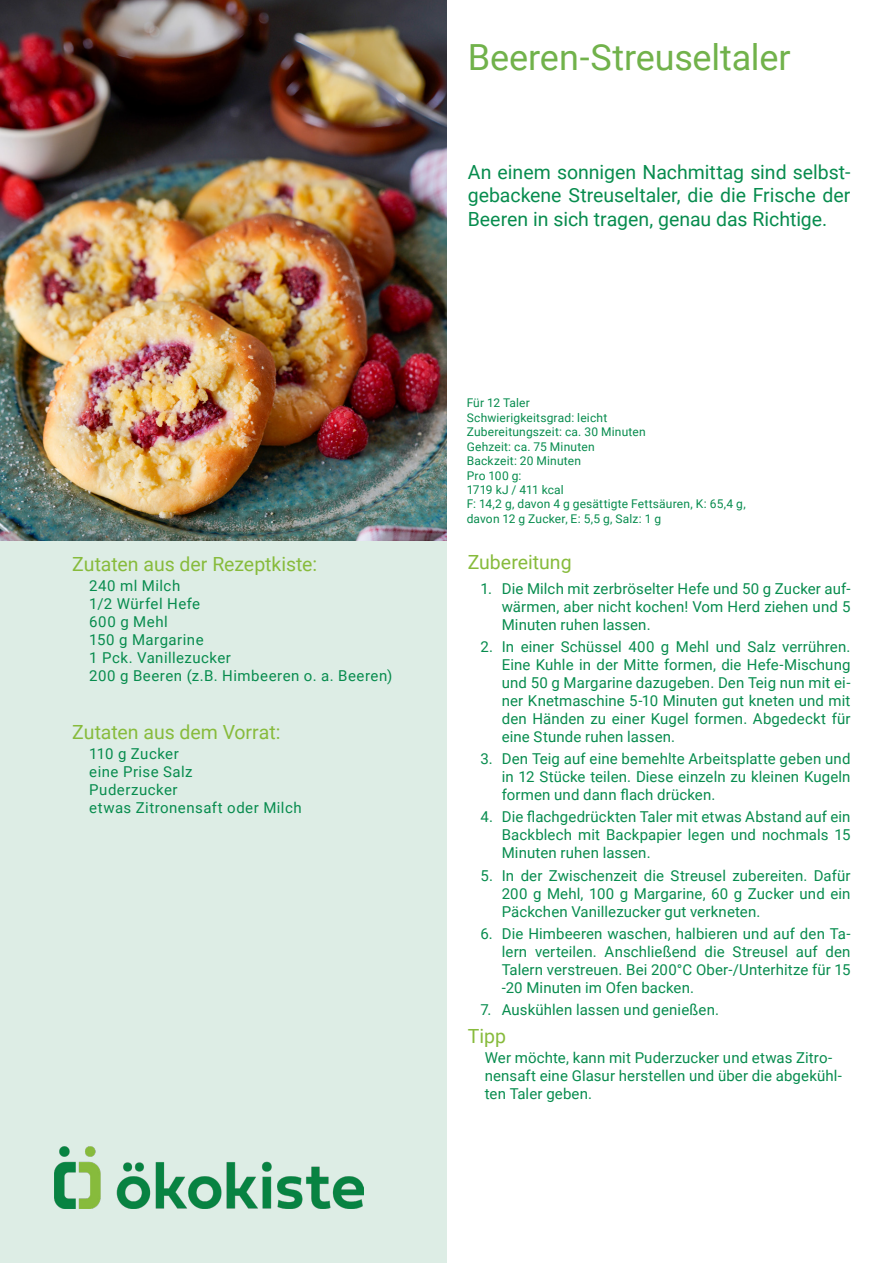
<style>
.page{position:relative;width:893px;height:1263px;background:#fff}
.page>*{position:absolute;margin:0;border:0;box-sizing:border-box;transform-origin:0 0}
.Überschrift_1{font:36px "Roboto";letter-spacing:-.005em;color:#71b24b}
.Beschreibung{font:19.5px/23.4px "Roboto";letter-spacing:-.005em;color:#078c4e;text-align:justify}
.überschrift_2{font:19.5px "Roboto";color:#87bb3c}
.zutaten_grün{font:15px/18px "Roboto";letter-spacing:.01em;color:#078c4e;text-align:justify}
.zutaten_grün-2{font:15px "Roboto";letter-spacing:.03em;color:#078c4e}
.zutaten_grün-3{font:15px "Roboto";letter-spacing:.035em;color:#078c4e}
.Zusatzangaben{font:12px/14.4px "Roboto";letter-spacing:.015em;color:#078c4e}
</style>
<div class="page">
<div style="left:0;top:0;width:446px;height:1263px;background:#ddede5"></div>
<img style="left:55px;top:1147px;width:309px;height:62px">
<img style="left:0;top:0;width:446px;height:541px">
<p class="überschrift_2" style="left:72px;top:550px;width:246px">Zutaten aus der Rezeptkiste:</p>
<p class="zutaten_grün-2" style="left:89px;top:575px;width:93px">240 ml Milch</p>
<p class="zutaten_grün-2" style="left:89px;top:593px;width:112px">1/2 Würfel Hefe</p>
<p class="zutaten_grün" style="left:89px;top:612px;width:80px">600 g Mehl</p>
<p class="zutaten_grün-2" style="left:89px;top:629px;width:116px">150 g Margarine</p>
<p class="zutaten_grün-2" style="left:89px;top:647px;width:143px">1 Pck. Vanillezucker</p>
<p class="zutaten_grün-3" style="left:89px;top:665px;width:305px">200 g Beeren (z.B. Himbeeren o. a. Beeren)</p>
<p class="überschrift_2" style="left:72px;top:718px;width:210px">Zutaten aus dem Vorrat:</p>
<p class="zutaten_grün" style="left:89px;top:744px;width:91px">110 g Zucker</p>
<p class="zutaten_grün-2" style="left:89px;top:761px;width:105px">eine Prise Salz</p>
<p class="zutaten_grün-3" style="left:89px;top:779px;width:90px">Puderzucker</p>
<p class="zutaten_grün-2" style="left:89px;top:797px;width:214px">etwas Zitronensaft oder Milch</p>
<p class="Überschrift_1" style="left:468px;top:32px;width:324px">Beeren-Streuseltaler</p>
<p class="Beschreibung" style="left:468px;top:160px;width:384px">An einem sonnigen Nachmittag sind selbst&shy;gebackene Streuseltaler, die die Frische der Beeren in sich tragen, genau das Richtige.</p>
<p class="Zusatzangaben" style="left:467px;top:396px;width:65px">Für 12 Taler</p>
<p class="Zusatzangaben" style="left:467px;top:410px;width:142px">Schwierigkeitsgrad: leicht</p>
<p class="Zusatzangaben" style="left:467px;top:424px;width:181px">Zubereitungszeit: ca. 30 Minuten</p>
<p class="Zusatzangaben" style="left:467px;top:439px;width:129px">Gehzeit: ca. 75 Minuten</p>
<p class="Zusatzangaben" style="left:467px;top:453px;width:116px">Backzeit: 20 Minuten</p>
<p class="Zusatzangaben" style="left:467px;top:468px;width:99px">Pro 100 g:<br>1719 kJ / 411 kcal</p>
<p class="Zusatzangaben" style="left:467px;top:496px;width:281px">F: 14,2 g, davon 4 g gesättigte Fettsäuren, K: 65,4 g, davon 12 g Zucker, E: 5,5 g, Salz: 1 g</p>
<p class="überschrift_2" style="left:468px;top:549px;width:105px">Zubereitung</p>
<p class="zutaten_grün" style="left:502px;top:579px;width:350px;text-indent:-21px">1. Die Milch mit zerbröselter Hefe und 50 g Zucker auf&shy;wärmen, aber nicht kochen! Vom Herd ziehen und 5<br>Minuten ruhen lassen.</p>
<p class="zutaten_grün" style="left:502px;top:637px;width:350px;text-indent:-21px">2. In einer Schüssel 400 g Mehl und Salz verrühren.<br>Eine Kuhle in der Mitte formen, die Hefe-Mischung und 50 g Margarine dazugeben. Den Teig nun mit ei&shy;ner Knetmaschine 5-10 Minuten gut kneten und mit den Händen zu einer Kugel formen. Abgedeckt für eine Stunde ruhen lassen.</p>
<p class="zutaten_grün" style="left:502px;top:749px;width:350px;text-indent:-21px">3. Den Teig auf eine bemehlte Arbeitsplatte geben und in 12 Stücke teilen. Diese einzeln zu kleinen Kugeln formen und dann flach drücken.</p>
<p class="zutaten_grün" style="left:502px;top:807px;width:350px;text-indent:-21px">4. Die flachgedrückten Taler mit etwas Abstand auf ein Backblech mit Backpapier legen und nochmals 15<br>Minuten ruhen lassen.</p>
<p class="zutaten_grün" style="left:502px;top:866px;width:350px;text-indent:-21px">5. In der Zwischenzeit die Streusel zubereiten. Dafür 200 g Mehl, 100 g Margarine, 60 g Zucker und ein Päckchen Vanillezucker gut verkneten.</p>
<p class="zutaten_grün" style="left:502px;top:924px;width:350px;text-indent:-21px">6. Die Himbeeren waschen, halbieren und auf den Ta&shy;lern verteilen. Anschließend die Streusel auf den Talern verstreuen. Bei 200°C Ober-/Unterhitze für 15 -20 Minuten im Ofen backen.</p>
<p class="zutaten_grün" style="left:480px;top:1000px;width:240px">7. Auskühlen lassen und genießen.</p>
<p class="überschrift_2" style="left:468px;top:1022px;width:40px">Tipp</p>
<p class="zutaten_grün" style="left:485px;top:1048px;width:359px;text-align:left">Wer möchte, kann mit Puderzucker und etwas Zitro&shy;nensaft eine Glasur herstellen und über die abgekühl&shy;ten Taler geben.</p>
</div>
